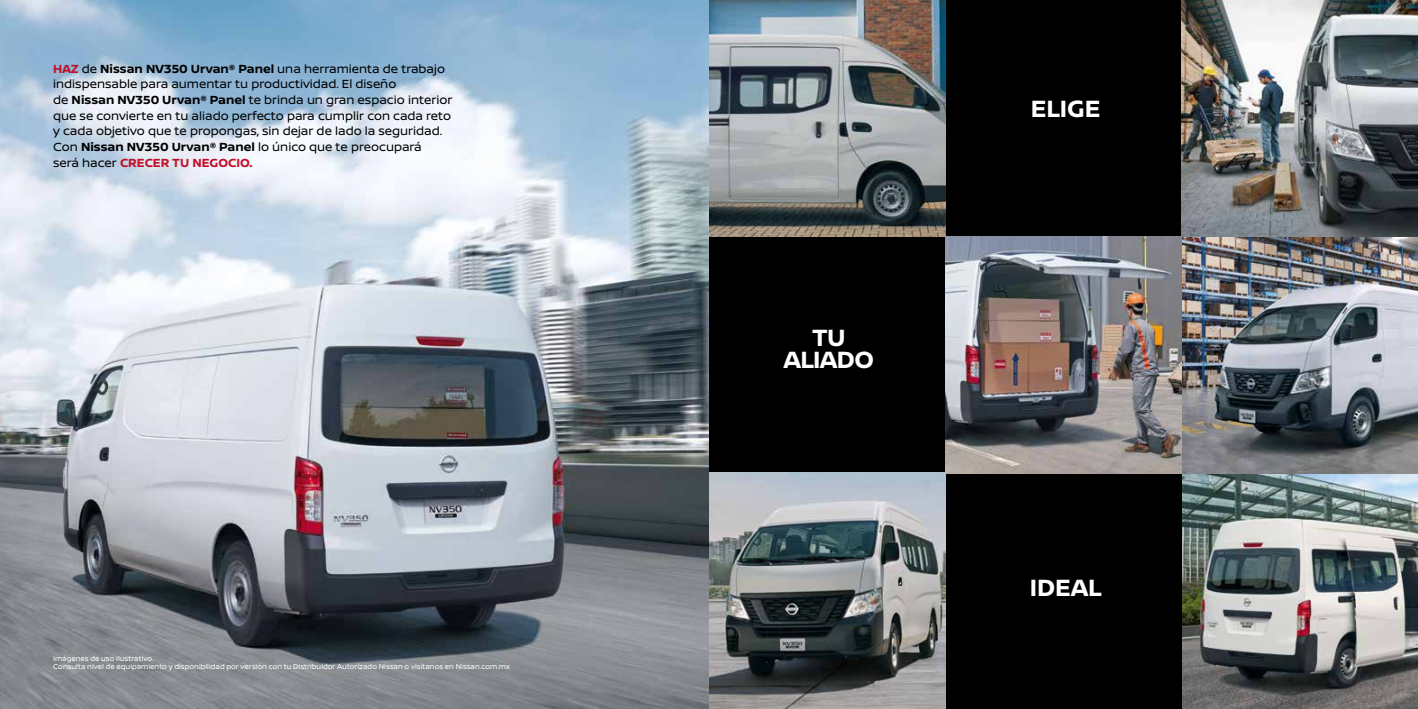
<style>
.page{position:relative;width:1418px;height:709px;background:#fff}
.page>*{position:absolute;margin:0;border:0;box-sizing:border-box;transform-origin:0 0}
.t1{font:700 25px "Nissan Brand";color:#fff}
.t2{font:700 25px/22.5px "Nissan Brand";letter-spacing:-.02em;color:#fff;text-align:center}
.t3{font:12.5px/15.6px "Nissan Brand";color:#000}
.t4{font:7.5px/7.5px "Nissan Brand";letter-spacing:.005em;color:#fff}
.s1{font-weight:700;color:#c40e29}
.s2{font-weight:700}
</style>
<div class="page">
<div style="left:709px;top:0;width:708px;height:709px;background:#000"></div>
<img style="left:709px;top:0;width:236px;height:237px">
<img style="left:945px;top:237px;width:236px;height:236px">
<img style="left:709px;top:472px;width:236px;height:237px">
<img style="left:0;top:0;width:709px;height:709px">
<img style="left:1181px;top:0;width:236px;height:474px">
<img style="left:1182px;top:474px;width:235px;height:235px">
<p class="t3" style="left:53px;top:60px;width:401px"><span class="s1">HAZ</span> de <span class="s2">Nissan NV350 Urvan® Panel</span> una herramienta de trabajo indispensable para aumentar tu productividad. El diseño<br>de <span class="s2">Nissan NV350 Urvan® Panel</span> te brinda un gran espacio interior que se convierte en tu aliado perfecto para cumplir con cada reto y cada objetivo que te propongas, sin dejar de lado la seguridad.<br>Con <span class="s2">Nissan NV350 Urvan® Panel</span> lo único que te preocupará<br>será hacer <span class="s1">CRECER TU NEGOCIO.</span></p>
<p class="t4" style="left:53px;top:654px;width:458px">Imágenes de uso ilustrativo.<br>Consulta nivel de equipamiento y disponibilidad por versión con tu Distribuidor Autorizado Nissan o visítanos en Nissan.com.mx</p>
<h1 class="t2" style="left:783px;top:325px;width:92px">TU<br>ALIADO</h1>
<h1 class="t1" style="left:1030px;top:90px;width:71px">ELIGE</h1>
<h1 class="t1" style="left:1029px;top:569px;width:73px">IDEAL</h1>
</div>
